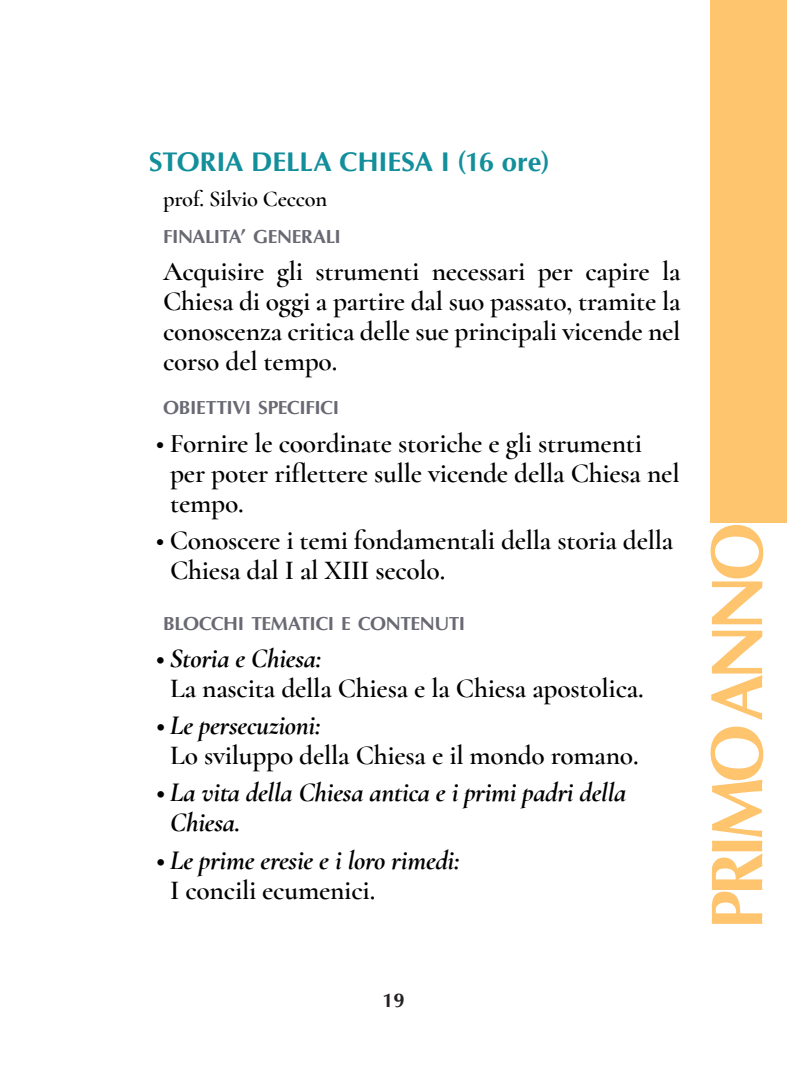
<style>
.page{position:relative;width:787px;height:1092px;background:#fff}
.page>*{position:absolute;margin:0;border:0;box-sizing:border-box;transform-origin:0 0}
.t1{font:700 73.5px "Optima";letter-spacing:-.075em;color:#fec46e;scale:.95 1}
.t2{font:600 27.5px/30px "Cormorant";letter-spacing:-.01em;color:#000}
.t3{font:italic 700 27.5px/30px "Cormorant";letter-spacing:-.01em;color:#000}
.t4{font:700 27.5px "Optima";letter-spacing:-.005em;color:#128f9b}
.t5{font:600 22.5px "Cormorant";letter-spacing:-.01em;color:#000}
.t6{font:700 20px "Optima";color:#231f20}
.t7{font:700 19.25px "Optima";letter-spacing:-.025em;color:#696973}
.s1{font-size:20px}
</style>
<div class="page">
<div style="left:710px;top:0;width:77px;height:522px;background:#fec46e"></div>
<p class="t4" style="left:149px;top:147px;width:402px">STORIA DELLA CHIESA I (16 ore)</p>
<p class="t5" style="left:163px;top:185px;width:166px">prof. Silvio Ceccon</p>
<p class="t7" style="left:163px;top:226px;width:179px">FINALITÀ<span class="s1">’</span> GENERALI</p>
<p class="t2" style="left:163px;top:256px;width:519px;text-align:justify">Acquisire gli strumenti necessari per capire la Chiesa di oggi a partire dal suo passato, tramite la conoscenza critica delle sue principali vicende nel corso del tempo.</p>
<p class="t7" style="left:163px;top:397px;width:177px">OBIETTIVI SPECIFICI</p>
<p class="t2" style="left:170px;top:427px;width:511px;text-indent:-14px">• Fornire le coordinate storiche e gli strumenti per poter riflettere sulle vicende della Chiesa nel tempo.</p>
<p class="t2" style="left:170px;top:524px;width:505px;text-indent:-14px">• Conoscere i temi fondamentali della storia della<br>Chiesa dal I al XIII secolo.</p>
<p class="t7" style="left:163px;top:613px;width:236px">BLOCCHI TEMATICI E CONTENUT</p>
<p class="t7" style="left:459px;top:613px;width:8px">I</p>
<p class="t3" style="left:156px;top:643px;width:167px">• Storia e Chiesa:</p>
<p class="t2" style="left:170px;top:673px;width:475px">La nascita della Chiesa e la Chiesa apostolica.</p>
<p class="t3" style="left:156px;top:710px;width:166px">• Le persecuzioni:</p>
<p class="t2" style="left:170px;top:740px;width:470px">Lo sviluppo della Chiesa e il mondo romano.</p>
<p class="t3" style="left:170px;top:777px;width:458px;text-indent:-14px">• La vita della Chiesa antica e i primi padri della<br>Chiesa.</p>
<p class="t3" style="left:156px;top:844px;width:305px">• Le prime eresie e i loro rimedi:</p>
<p class="t2" style="left:170px;top:874px;width:206px">I concili ecumenici.</p>
<p class="t6" style="left:382px;top:989px;width:24px">19</p>
<h1 class="t1" style="left:697px;top:928px;width:429px;rotate:-90deg">PRIMO ANNO</h1>
</div>
